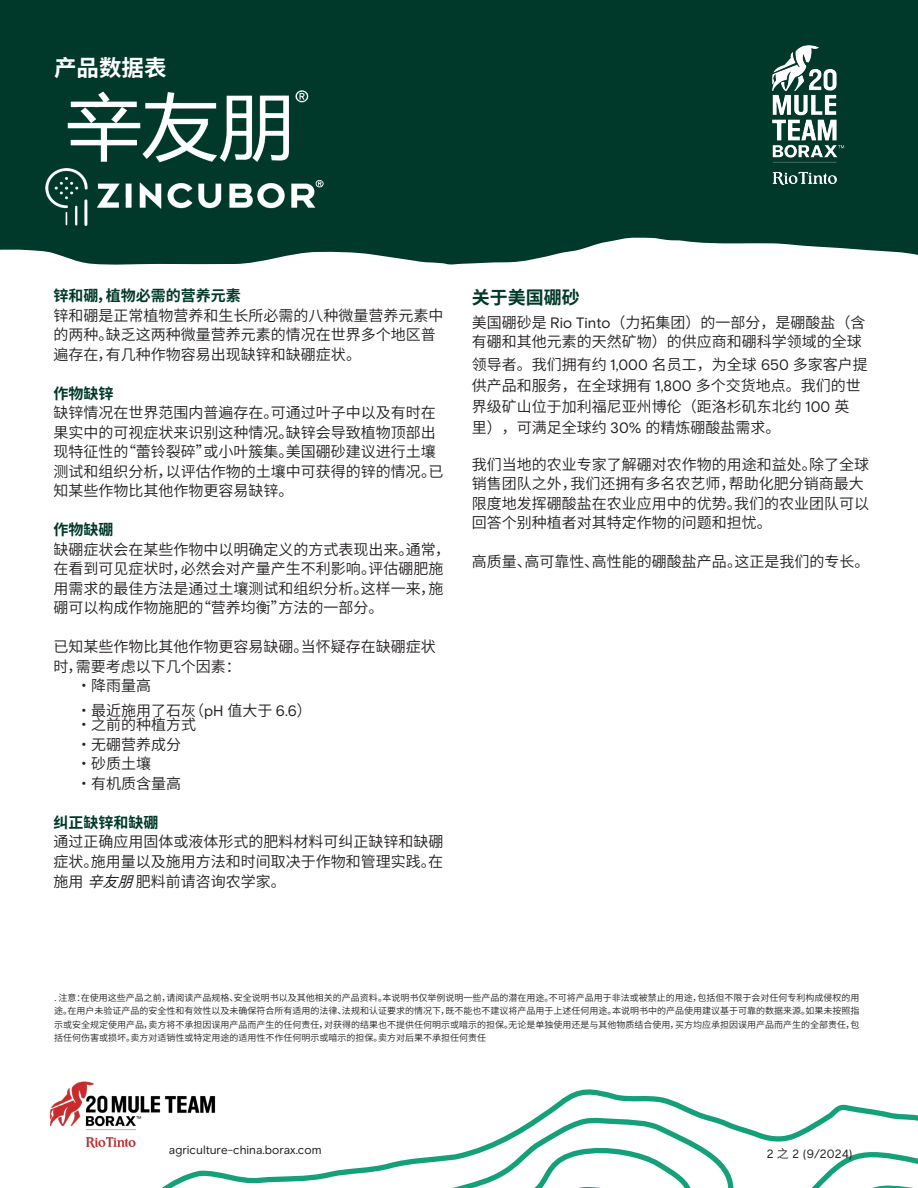
<style>
.page{position:relative;width:918px;height:1188px;background:#fff}
.page>*{position:absolute;margin:0;border:0;box-sizing:border-box;transform-origin:0 0}
.t1{font:700 22.5px "Source Han Sans CN";color:#fff}
.t2{font:700 18px "Source Han Sans CN";color:#00392a}
.t3{font:15px/19.5px "Source Han Sans CN";color:#231f20}
.t4{font:700 15px "Source Han Sans CN";color:#00392a}
.t5{font:12px "RT Basis";color:#231f20}
.t6{font:9px/13.5px "Source Han Sans CN";color:#231f20;text-align:justify}
.s1{font-family:"RT Basis"}
.s2{font-style:italic}
.s3{font-family:"Source Han Sans CN"}
</style>
<div class="page">
<svg style="left:162px;top:1089px;width:756px;height:99px"></svg>
<div style="left:0;top:0;width:918px;height:265px;background:#00392a"></div>
<img style="left:753px;top:27px;width:106px;height:175px">
<img style="left:50px;top:1081px;width:181px;height:76px">
<img style="left:42px;top:20px;width:289px;height:245px">
<h1 class="t1" style="left:54px;top:55px;width:114px">产品数据表</h1>
<p class="t4" style="left:53px;top:287px;width:189px">锌和硼，植物必需的营养元素</p>
<p class="t3" style="left:53px;top:306px;width:392px">锌和硼是正常植物营养和生长所必需的八种微量营养元素中的两种。缺乏这两种微量营养元素的情况在世界多个地区普遍存在，有几种作物容易出现缺锌和缺硼症状。</p>
<p class="t4" style="left:53px;top:385px;width:61px">作物缺锌</p>
<p class="t3" style="left:53px;top:403px;width:392px">缺锌情况在世界范围内普遍存在。可通过叶子中以及有时在果实中的可视症状来识别这种情况。缺锌会导致植物顶部出现特征性的“蕾铃裂碎”或小叶簇集。美国硼砂建议进行土壤测试和组织分析，以评估作物的土壤中可获得的锌的情况。已知某些作物比其他作物更容易缺锌。</p>
<p class="t4" style="left:53px;top:521px;width:61px">作物缺硼</p>
<p class="t3" style="left:53px;top:540px;width:398px">缺硼症状会在某些作物中以明确定义的方式表现出来。通常，在看到可见症状时，必然会对产量产生不利影响。评估硼肥施用需求的最佳方法是通过土壤测试和组织分析。这样一来，施硼可以构成作物施肥的“营养均衡”方法的一部分。</p>
<p class="t3" style="left:53px;top:637px;width:384px">已知某些作物比其他作物更容易缺硼。当怀疑存在缺硼症状时，需要考虑以下几个因素：</p>
<p class="t3" style="left:76px;top:676px;width:76px">•降雨量高</p>
<p class="t3" style="left:76px;top:701px;width:237px">•最近施用了石灰（<span class="s1">pH</span> 值大于 <span class="s1">6.6</span>）</p>
<p class="t3" style="left:76px;top:715px;width:121px">•之前的种植方式</p>
<p class="t3" style="left:76px;top:735px;width:106px">•无硼营养成分</p>
<p class="t3" style="left:76px;top:754px;width:76px">•砂质土壤</p>
<p class="t3" style="left:76px;top:774px;width:106px">•有机质含量高</p>
<p class="t4" style="left:53px;top:814px;width:106px">纠正缺锌和缺硼</p>
<p class="t3" style="left:53px;top:832px;width:392px;line-height:20px;text-align:justify">通过正确应用固体或液体形式的肥料材料可纠正缺锌和缺硼症状。施用量以及施用方法和时间取决于作物和管理实践。在施用<span class="s2">辛友朋</span>肥料前请咨询农学家。</p>
<p class="t2" style="left:472px;top:287px;width:109px">关于美国硼砂</p>
<p class="t3" style="left:472px;top:313px;width:395px;line-height:19px">美国硼砂是 <span class="s1">Rio Tinto</span>（力拓集团）的一部分，是硼酸盐（含有硼和其他元素的天然矿物）的供应商和硼科学领域的全球</p>
<p class="t3" style="left:472px;top:354px;width:398px;line-height:21px">领导者。我们拥有约 <span class="s1">1,000</span> 名员工，为全球 <span class="s1">650</span> 多家客户提供产品和服务，在全球拥有 <span class="s1">1,800</span> 多个交货地点。我们的世界级矿山位于加利福尼亚州博伦（距洛杉矶东北约 <span class="s1">100</span> 英里），可满足全球约 <span class="s1">30%</span> 的精炼硼酸盐需求。</p>
<p class="t3" style="left:472px;top:455px;width:399px">我们当地的农业专家了解硼对农作物的用途和益处。除了全球销售团队之外，我们还拥有多名农艺师，帮助化肥分销商最大限度地发挥硼酸盐在农业应用中的优势。我们的农业团队可以回答个别种植者对其特定作物的问题和担忧。</p>
<p class="t3" style="left:472px;top:553px;width:399px">高质量、高可靠性、高性能的硼酸盐产品。这正是我们的专长。</p>
<p class="t6" style="left:54px;top:991px;width:807px">. 注意：在使用这些产品之前，请阅读产品规格、安全说明书以及其他相关的产品资料。本说明书仅举例说明一些产品的潜在用途。不可将产品用于非法或被禁止的用途，包括但不限于会对任何专利构成侵权的用途。在用户未验证产品的安全性和有效性以及未确保符合所有适用的法律、法规和认证要求的情况下，既不能也不建议将产品用于上述任何用途。本说明书中的产品使用建议基于可靠的数据来源。如果未按照指示或安全规定使用产品，卖方将不承担因误用产品而产生的任何责任，对获得的结果也不提供任何明示或暗示的担保。无论是单独使用还是与其他物质结合使用，买方均应承担因误用产品而产生的全部责任，包括任何伤害或损坏。卖方对适销性或特定用途的适用性不作任何明示或暗示的担保。卖方对后果不承担任何责任</p>
<p class="t5" style="left:169px;top:1142px;width:154px">agriculture-china.borax.com</p>
<p class="t5" style="left:767px;top:1146px;width:88px">2 <span class="s3">之</span> 2 (9/2024)</p>
</div>
